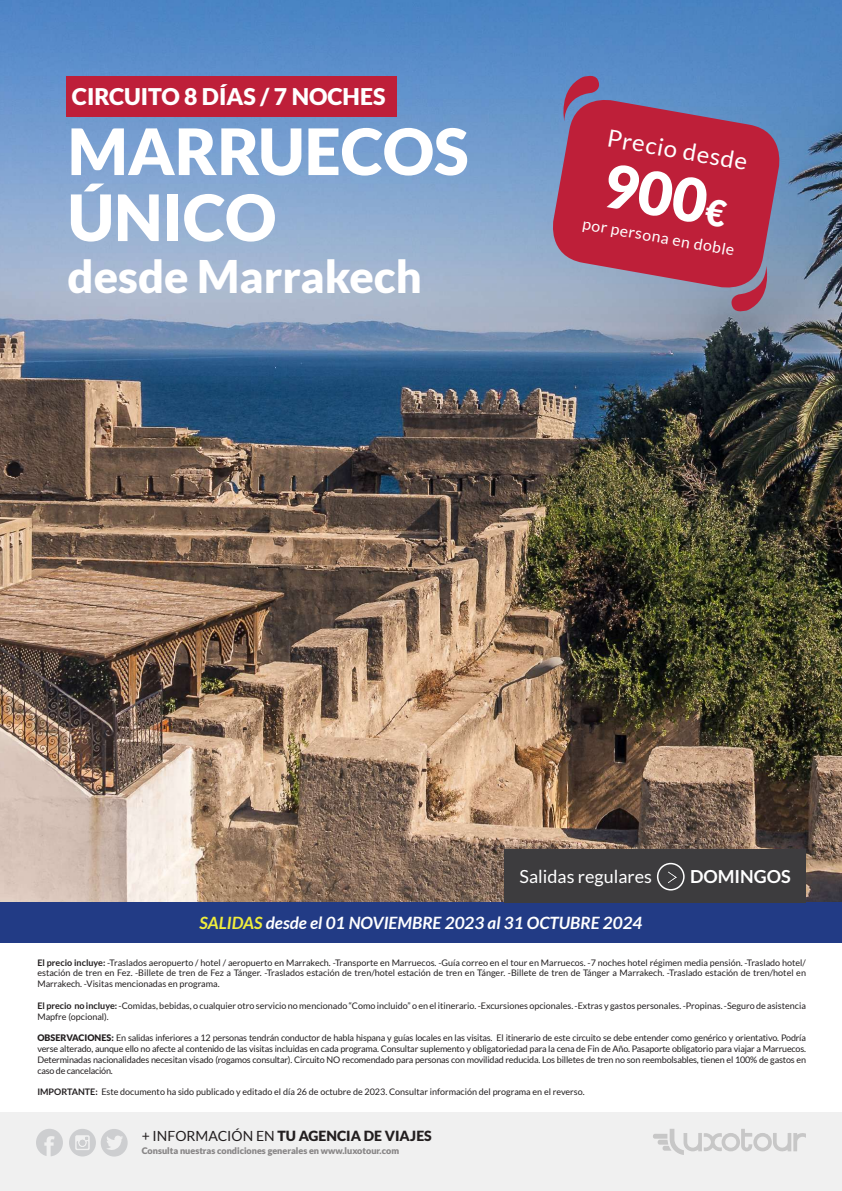
<style>
.page{position:relative;width:842px;height:1191px;background:#fff}
.page>*{position:absolute;margin:0;border:0;box-sizing:border-box;transform-origin:0 0}
.t1{font:900 64px/66px "Lato";color:#fff}
.t2{font:900 45px "Lato";color:#fff}
.t3{font:23.9px "Lato";color:#fff}
.t4{font:900 23px "Lato";color:#fff}
.t5{font:18px "Lato";color:#fff}
.t6{font:700 18px "Lato";color:#fff}
.t7{font:italic 700 17px "Lato";color:#fff}
.t8{font:15.8px "Lato";color:#fff}
.t9{font:900 14px "Lato";color:#231f20}
.t10{font:9px/10.8px "Lato";color:#231f20;text-align:justify}
.t11{font:900 9px "Lato";color:#231f20}
.s1{color:#f0ed3c}
.s2{font-weight:700}
.s3{font-weight:900}
.s4{font-weight:400}
</style>
<div class="page">
<img style="left:0;top:0;width:842px;height:902px">
<div style="left:0;top:1112px;width:842px;height:79px;background:#f0f0f0"></div>
<svg style="left:653px;top:1129px;width:153px;height:26px"></svg>
<svg style="left:36px;top:1129px;width:27px;height:27px"></svg>
<svg style="left:69px;top:1129px;width:59px;height:27px"></svg>
<svg style="left:547px;top:94px;width:238px;height:199px;background:#a74765"></svg>
<svg style="left:557px;top:73px;width:44px;height:48px;background:#8c5b85"></svg>
<svg style="left:729px;top:266px;width:44px;height:48px;background:#a25b73"></svg>
<div style="left:67px;top:76px;width:330px;height:40px;background:#be1f39"></div>
<div style="left:0;top:902px;width:842px;height:40px;background:#223b85"></div>
<div style="left:504px;top:849px;width:302px;height:53px;background:#3d3c3e"></div>
<img style="left:668px;top:868px;width:12px;height:18px">
<div style="left:657px;top:863px;width:28px;height:27px;border:2px solid #fff;border-radius:50%"></div>
<div style="left:604px;top:163px;width:124px;height:65px;background:#be1f39"></div>
<h3 class="t4" style="left:72px;top:83px;width:315px">CIRCUITO 8 DÍAS / 7 NOCHES</h3>
<h1 class="t1" style="left:68px;top:117px;width:403px">MARRUECOS<br>ÚNICO</h1>
<h2 class="t2" style="left:68px;top:250px;width:356px">desde Marrakech</h2>
<h3 class="t3" style="left:610px;top:124px;width:143px;rotate:10deg">Precio desde</h3>
<h3 class="t8" style="left:584px;top:215px;width:155px;rotate:10deg">por persona en doble</h3>
<h3 class="t5" style="left:520px;top:866px;width:134px">Salidas regulares</h3>
<h3 class="t6" style="left:690px;top:866px;width:102px">DOMINGOS</h3>
<h3 class="t7" style="left:200px;top:913px;width:444px"><span class="s1">SALIDAS</span> desde el 01 NOVIEMBRE 2023 al 31 OCTUBRE 2024</h3>
<p class="t10" style="left:37px;top:957px;width:770px"><span class="s2">El precio incluye:</span> -Traslados aeropuerto / hotel / aeropuerto en Marrakech. -Transporte en Marruecos. -Guía correo en el tour en Marruecos. -7 noches hotel régimen media pensión. -Traslado hotel/ estación de tren en Fez. -Billete de tren de Fez a Tánger. -Traslados estación de tren/hotel estación de tren en Tánger. -Billete de tren de Tánger a Marrakech. -Traslado estación de tren/hotel en Marrakech. -Visitas mencionadas en programa.</p>
<p class="t10" style="left:37px;top:1000px;width:770px"><span class="s2">El precio no incluye:</span> -Comidas, bebidas, o cualquier otro servicio no mencionado “Como incluido” o en el itinerario. -Excursiones opcionales. -Extras y gastos personales. -Propinas. -Seguro de asistencia<br>Mapfre (opcional).</p>
<p class="t10" style="left:37px;top:1032px;width:770px"><span class="s3">OBSERVACIONES:</span> En salidas inferiores a 12 personas tendrán conductor de habla hispana y guías locales en las visitas. El itinerario de este circuito se debe entender como genérico y orientativo. Podría verse alterado, aunque ello no afecte al contenido de las visitas incluidas en cada programa. Consultar suplemento y obligatoriedad para la cena de Fin de Año. Pasaporte obligatorio para viajar a Marruecos.<br>Determinadas nacionalidades necesitan visado (rogamos consultar). Circuito NO recomendado para personas con movilidad reducida. Los billetes de tren no son reembolsables, tienen el 100% de gastos en caso de cancelación.</p>
<p class="t10" style="left:37px;top:1086px;width:549px"><span class="s2">IMPORTANTE:</span> Este documento ha sido publicado y editado el día 26 de octubre de 2023. Consultar información del programa en el reverso.</p>
<h3 class="t9" style="left:142px;top:1128px;width:292px"><span class="s4">+ INFORMACIÓN EN</span> TU AGENCIA DE VIAJES</h3>
<p class="t11" style="left:142px;top:1145px;width:259px">Consulta nuestras condiciones generales en www.luxotour.com</p>
</div>
